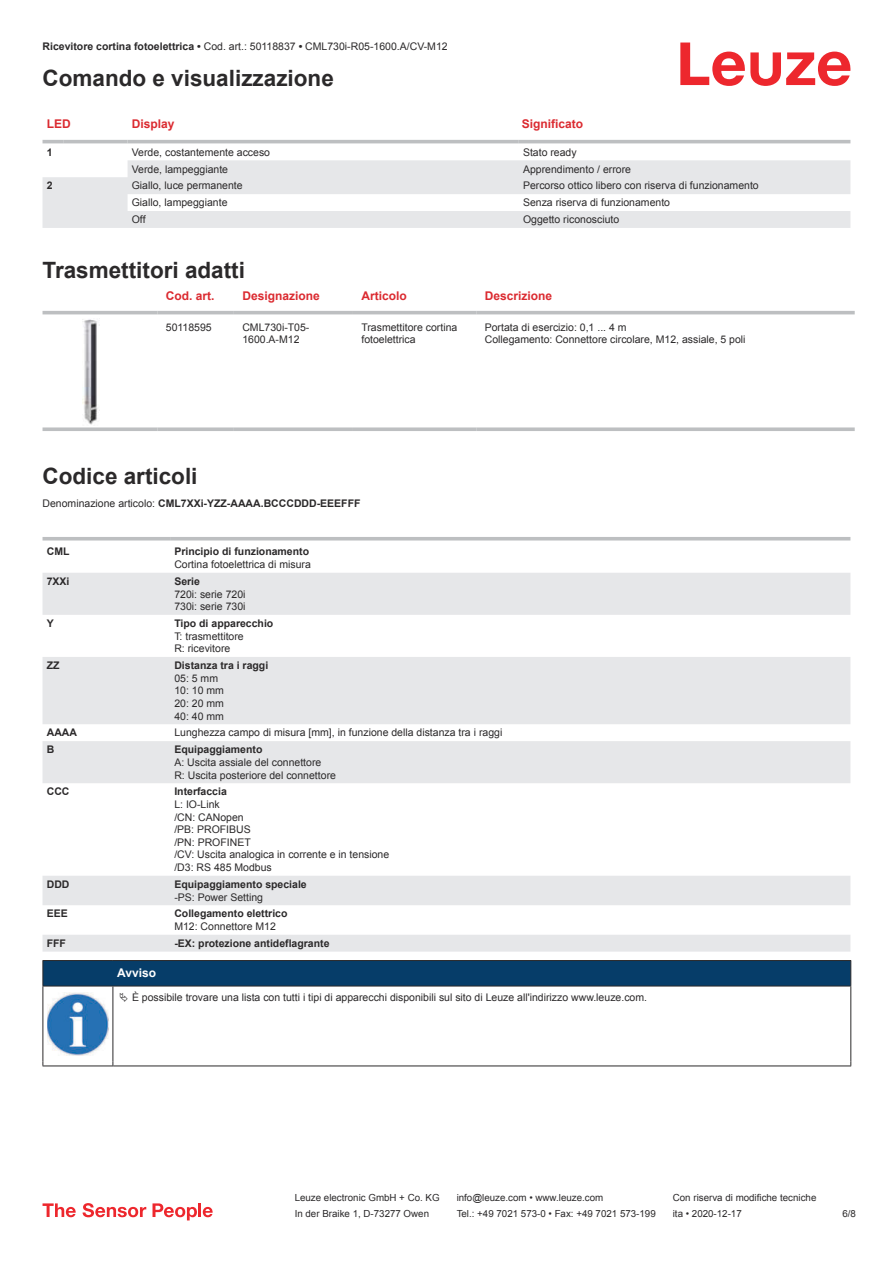
<style>
.page{position:relative;width:893px;height:1263px;background:#fff}
.page>*{position:absolute;margin:0;border:0;box-sizing:border-box;transform-origin:0 0}
.t1{font:700 22.5px "Arial";color:#2b292a}
.t2{font:700 12px "Arial";color:#db2a30}
.t3{font:700 12px "Arial";color:#fff}
.t4{font:10.5px/12.6px "Arial";color:#2b292a}
.t5{font:700 10.5px "Arial";color:#2b292a}
.t6{font:9.75px "Arial";color:#2b292a}
.s1{font-weight:700}
.s2{font-weight:400}
</style>
<div class="page">
<svg style="left:680px;top:43px;width:170px;height:43px"></svg>
<svg style="left:43px;top:143px;width:807px;height:1px"></svg>
<svg style="left:43px;top:160px;width:807px;height:68px;fill:#e6e7e9"></svg>
<hr style="left:43px;top:140px;width:21px;height:3px;background:#bdbfc1">
<hr style="left:64px;top:140px;width:64px;height:3px;background:#bdbfc1">
<hr style="left:128px;top:140px;width:391px;height:3px;background:#bdbfc1">
<hr style="left:519px;top:140px;width:331px;height:3px;background:#bdbfc1">
<svg style="left:43px;top:314px;width:812px;height:90px"></svg>
<hr style="left:43px;top:311px;width:114px;height:3px;background:#bdbfc1">
<hr style="left:157px;top:311px;width:77px;height:3px;background:#bdbfc1">
<hr style="left:234px;top:311px;width:119px;height:3px;background:#bdbfc1">
<hr style="left:353px;top:311px;width:123px;height:3px;background:#bdbfc1">
<hr style="left:476px;top:311px;width:379px;height:3px;background:#bdbfc1">
<svg style="left:43px;top:427px;width:114px;height:4px"></svg>
<svg style="left:157px;top:427px;width:77px;height:4px"></svg>
<svg style="left:234px;top:427px;width:119px;height:4px"></svg>
<svg style="left:353px;top:427px;width:123px;height:4px"></svg>
<svg style="left:476px;top:427px;width:379px;height:4px;background:#c4c6c8"></svg>
<img style="left:83px;top:319px;width:17px;height:106px">
<svg style="left:43px;top:573px;width:807px;height:379px;fill:#e6e7e9"></svg>
<hr style="left:43px;top:537px;width:127px;height:3px;background:#bdbfc1">
<hr style="left:170px;top:537px;width:680px;height:3px;background:#bdbfc1">
<svg style="left:43px;top:1203px;width:33px;height:14px"></svg>
<svg style="left:83px;top:1203px;width:63px;height:14px"></svg>
<svg style="left:153px;top:1203px;width:44px;height:17px"></svg>
<hr style="left:198px;top:1203px;width:3px;height:14px;background:#ed272d">
<svg style="left:203px;top:1207px;width:10px;height:10px"></svg>
<hr style="left:43px;top:986px;width:70px;height:1px;background:#2b292a">
<svg style="left:43px;top:960px;width:808px;height:26px;background:#083b65"></svg>
<hr style="left:113px;top:986px;width:738px;height:1px;background:#2b292a">
<hr style="left:43px;top:986px;width:1px;height:75px;background:#2b292a">
<hr style="left:113px;top:986px;width:1px;height:75px;background:#2b292a">
<hr style="left:850px;top:986px;width:1px;height:75px;background:#2b292a">
<hr style="left:43px;top:1065px;width:70px;height:1px;background:#2b292a">
<hr style="left:113px;top:1065px;width:738px;height:1px;background:#2b292a">
<img style="left:47px;top:992px;width:61px;height:63px">
<p class="t4" style="left:43px;top:41px;width:407px"><span class="s1">Ricevitore cortina fotoelettrica •</span> Cod. art.: 50118837 <span class="s1">•</span> CML730i-R05-1600.A/CV-M12</p>
<h1 class="t1" style="left:43px;top:70px;width:293px">Comando e visualizzazione</h1>
<p class="t2" style="left:47px;top:119px;width:25px">LED</p>
<p class="t2" style="left:132px;top:119px;width:44px">Display</p>
<p class="t2" style="left:522px;top:119px;width:63px">Significato</p>
<p class="t5" style="left:47px;top:148px;width:7px">1</p>
<p class="t4" style="left:132px;top:147px;width:140px">Verde, costantemente acceso</p>
<p class="t4" style="left:523px;top:147px;width:55px">Stato ready</p>
<p class="t4" style="left:132px;top:163px;width:98px">Verde, lampeggiante</p>
<p class="t4" style="left:523px;top:163px;width:109px">Apprendimento / errore</p>
<p class="t5" style="left:47px;top:182px;width:7px">2</p>
<p class="t4" style="left:132px;top:180px;width:112px">Giallo, luce permanente</p>
<p class="t4" style="left:523px;top:180px;width:237px">Percorso ottico libero con riserva di funzionamento</p>
<p class="t4" style="left:132px;top:197px;width:97px">Giallo, lampeggiante</p>
<p class="t4" style="left:523px;top:197px;width:149px">Senza riserva di funzionamento</p>
<p class="t4" style="left:132px;top:214px;width:15px">Off</p>
<p class="t4" style="left:523px;top:214px;width:98px">Oggetto riconosciuto</p>
<h1 class="t1" style="left:43px;top:262px;width:204px">Trasmettitori adatti</h1>
<p class="t2" style="left:166px;top:291px;width:50px">Cod. art.</p>
<p class="t2" style="left:242px;top:291px;width:79px">Designazione</p>
<p class="t2" style="left:361px;top:291px;width:47px">Articolo</p>
<p class="t2" style="left:485px;top:291px;width:69px">Descrizione</p>
<p class="t4" style="left:166px;top:322px;width:47px">50118595</p>
<p class="t4" style="left:242px;top:322px;width:69px">CML730i-T05-<br>1600.A-M12</p>
<p class="t4" style="left:361px;top:322px;width:97px">Trasmettitore cortina fotoelettrica</p>
<p class="t4" style="left:485px;top:322px;width:262px">Portata di esercizio: 0,1 ... 4 m<br>Collegamento: Connettore circolare, M12, assiale, 5 poli</p>
<h1 class="t1" style="left:43px;top:467px;width:157px">Codice articoli</h1>
<p class="t5" style="left:43px;top:499px;width:319px"><span class="s2">Denominazione articolo:</span> CML7XXi-YZZ-AAAA.BCCCDDD-EEEFFF</p>
<p class="t5" style="left:47px;top:548px;width:24px">CML</p>
<p class="t5" style="left:174px;top:548px;width:136px">Principio di funzionamento</p>
<p class="t4" style="left:174px;top:559px;width:138px">Cortina fotoelettrica di misura</p>
<p class="t5" style="left:47px;top:577px;width:24px">7XXi</p>
<p class="t5" style="left:174px;top:577px;width:27px">Serie</p>
<p class="t4" style="left:174px;top:588px;width:73px">720i: serie 720i<br>730i: serie 730i</p>
<p class="t5" style="left:47px;top:619px;width:9px">Y</p>
<p class="t5" style="left:174px;top:619px;width:101px">Tipo di apparecchio</p>
<p class="t4" style="left:174px;top:631px;width:71px">T: trasmettitore<br>R: ricevitore</p>
<p class="t5" style="left:47px;top:661px;width:14px">ZZ</p>
<p class="t5" style="left:174px;top:661px;width:95px">Distanza tra i raggi</p>
<p class="t4" style="left:174px;top:673px;width:51px">05: 5 mm<br>10: 10 mm<br>20: 20 mm<br>40: 40 mm</p>
<p class="t5" style="left:47px;top:729px;width:32px">AAAA</p>
<p class="t4" style="left:174px;top:727px;width:329px">Lunghezza campo di misura [mm], in funzione della distanza tra i raggi</p>
<p class="t5" style="left:47px;top:746px;width:9px">B</p>
<p class="t5" style="left:174px;top:746px;width:90px">Equipaggiamento</p>
<p class="t4" style="left:174px;top:757px;width:163px">A: Uscita assiale del connettore<br>R: Uscita posteriore del connettore</p>
<p class="t5" style="left:47px;top:788px;width:24px">CCC</p>
<p class="t5" style="left:174px;top:788px;width:54px">Interfaccia</p>
<p class="t4" style="left:174px;top:799px;width:216px">L: IO-Link<br>/CN: CANopen<br>/PB: PROFIBUS<br>/PN: PROFINET<br>/CV: Uscita analogica in corrente e in tensione /D3: RS 485 Modbus</p>
<p class="t5" style="left:47px;top:880px;width:24px">DDD</p>
<p class="t5" style="left:174px;top:880px;width:134px">Equipaggiamento speciale</p>
<p class="t4" style="left:174px;top:891px;width:90px">-PS: Power Setting</p>
<p class="t5" style="left:47px;top:910px;width:23px">EEE</p>
<p class="t5" style="left:174px;top:910px;width:115px">Collegamento elettrico</p>
<p class="t4" style="left:174px;top:921px;width:103px">M12: Connettore M12</p>
<p class="t5" style="left:47px;top:939px;width:21px">FFF</p>
<p class="t5" style="left:174px;top:939px;width:157px">-EX: protezione antideflagrante</p>
<p class="t3" style="left:117px;top:969px;width:40px">Avviso</p>
<p class="t4" style="left:132px;top:992px;width:517px">È possibile trovare una lista con tutti i tipi di apparecchi disponibili sul sito di Leuze all'indirizzo www.leuze.com.</p>
<p class="t6" style="left:295px;top:1194px;width:146px">Leuze electronic GmbH + Co. KG</p>
<p class="t6" style="left:457px;top:1194px;width:148px">info@leuze.com • www.leuze.com</p>
<p class="t6" style="left:673px;top:1194px;width:145px">Con riserva di modifiche tecniche</p>
<p class="t6" style="left:295px;top:1210px;width:136px">In der Braike 1, D-73277 Owen</p>
<p class="t6" style="left:457px;top:1210px;width:201px">Tel.: +49 7021 573-0 • Fax: +49 7021 573-199</p>
<p class="t6" style="left:673px;top:1210px;width:70px">ita • 2020-12-17</p>
<p class="t6" style="left:842px;top:1210px;width:15px">6 /8</p>
</div>
